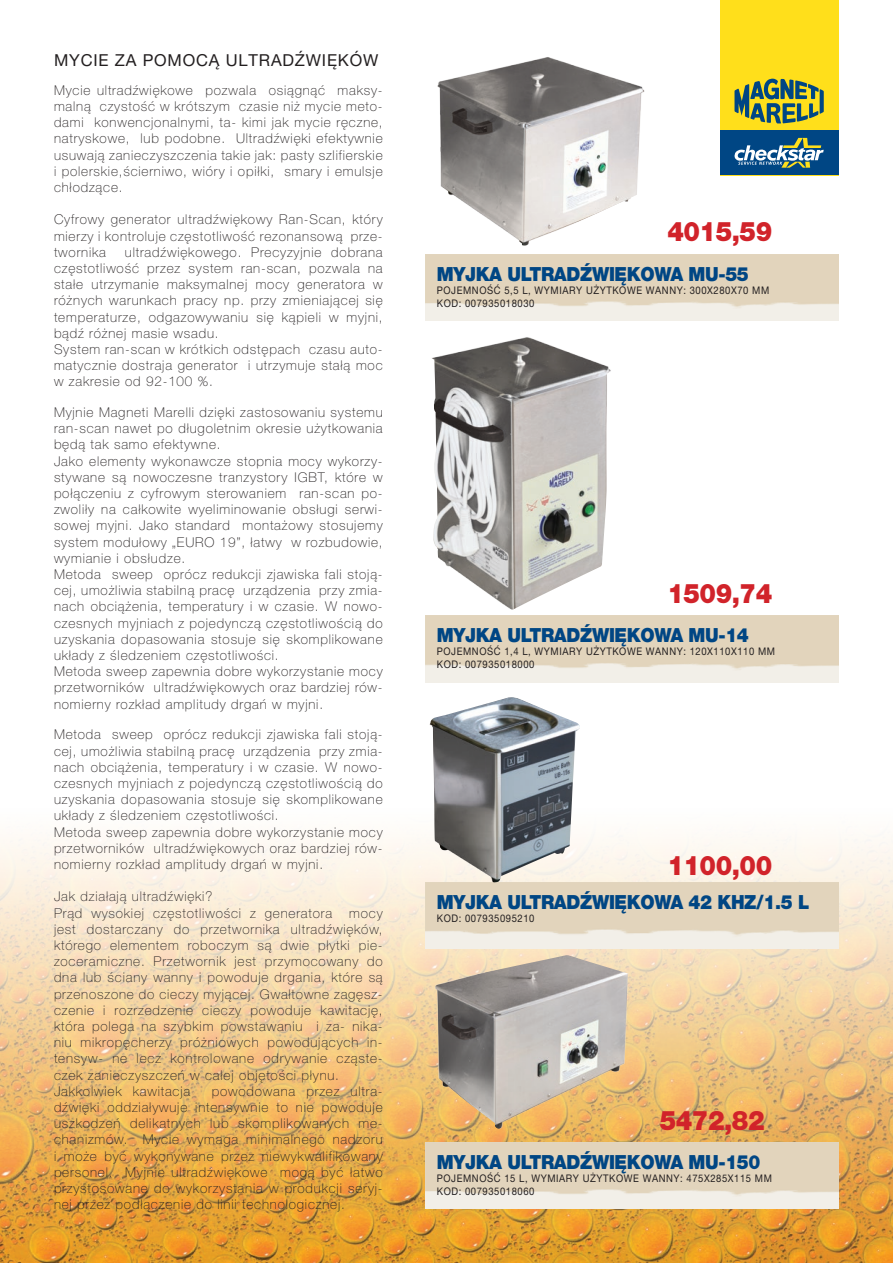
<style>
.page{position:relative;width:893px;height:1263px;background:#fff}
.page>*{position:absolute;margin:0;border:0;box-sizing:border-box;transform-origin:0 0}
.t1{font:900 27px "Helvetica Neue LT Pro";letter-spacing:-.02em;color:#d1232a;scale:.92 1}
.t2{font:900 19.5px "Helvetica Neue LT Pro";letter-spacing:-.02em;color:#004684;scale:.92 1}
.t3{font:16.5px "Helvetica Neue LT Pro";letter-spacing:.05em;color:#231f20}
.t4{font:100 13.5px/16.2px "Helvetica Neue LT Pro";letter-spacing:.06em;color:#231f20;text-align:justify}
.t5{font:10.5px "Helvetica Neue LT Pro";letter-spacing:.06em;color:#231f20;scale:.9 1}
</style>
<div class="page">
<img style="left:0;top:839px;width:893px;height:424px">
<img style="left:425px;top:1142px;width:413px;height:67px">
<img style="left:425px;top:882px;width:413px;height:66px">
<div style="left:720px;top:0;width:118px;height:175px;background:#ffdf1b"></div>
<div style="left:720px;top:130px;width:118px;height:45px;background:#004684"></div>
<svg style="left:734px;top:79px;width:90px;height:44px"></svg>
<svg style="left:734px;top:138px;width:90px;height:30px"></svg>
<img style="left:432px;top:337px;width:179px;height:273px">
<img style="left:429px;top:697px;width:151px;height:186px">
<img style="left:437px;top:57px;width:208px;height:189px">
<img style="left:429px;top:955px;width:212px;height:174px">
<p class="t3" style="left:54px;top:50px;width:326px">MYCIE ZA POMOCĄ ULTRADŹWIĘKÓW</p>
<p class="t4" style="left:54px;top:82px;width:330px">Mycie ultradźwiękowe pozwala osiągnąć maksy&shy;malną czystość w krótszym czasie niż mycie meto&shy;dami konwencjonalnymi, ta- kimi jak mycie ręczne, natryskowe, lub podobne. Ultradźwięki efektywnie usuwają zanieczyszczenia takie jak: pasty szlifierskie i polerskie,ścierniwo, wióry i opiłki, smary i emulsje chłodzące.</p>
<p class="t4" style="left:54px;top:211px;width:330px">Cyfrowy generator ultradźwiękowy Ran-Scan, który mierzy i kontroluje częstotliwość rezonansową prze&shy;twornika</p>
<p class="t4" style="left:54px;top:244px;width:330px;text-indent:71px">ultradźwiękowego. Precyzyjnie dobrana częstotliwość przez system ran-scan, pozwala na stałe utrzymanie maksymalnej mocy generatora w różnych warunkach pracy np. przy zmieniającej się temperaturze, odgazowywaniu się kąpieli w myjni, bądź różnej masie wsadu.</p>
<p class="t4" style="left:54px;top:341px;width:330px">System ran-scan w krótkich odstępach czasu auto&shy;matycznie dostraja generator i utrzymuje stałą moc w zakresie od 92-100 %.</p>
<p class="t4" style="left:54px;top:404px;width:330px">Myjnie Magneti Marelli dzięki zastosowaniu systemu ran-scan nawet po długoletnim okresie użytkowania będą tak samo efektywne.</p>
<p class="t4" style="left:54px;top:453px;width:330px">Jako elementy wykonawcze stopnia mocy wykorzy&shy;stywane są nowoczesne tranzystory IGBT, które w połączeniu z cyfrowym sterowaniem ran-scan po&shy;zwoliły na całkowite wyeliminowanie obsługi serwi&shy;sowej myjni. Jako standard montażowy stosujemy system modułowy „EURO 19”, łatwy w rozbudowie, wymianie i obsłudze.</p>
<p class="t4" style="left:54px;top:566px;width:330px">Metoda sweep oprócz redukcji zjawiska fali stoją&shy;cej, umożliwia stabilną pracę urządzenia przy zmia&shy;nach obciążenia, temperatury i w czasie. W nowo&shy;czesnych myjniach z pojedynczą częstotliwością do uzyskania dopasowania stosuje się skomplikowane układy z śledzeniem częstotliwości.</p>
<p class="t4" style="left:54px;top:663px;width:330px">Metoda sweep zapewnia dobre wykorzystanie mocy przetworników ultradźwiękowych oraz bardziej rów&shy;nomierny rozkład amplitudy drgań w myjni.</p>
<p class="t4" style="left:54px;top:726px;width:330px">Metoda sweep oprócz redukcji zjawiska fali stoją&shy;cej, umożliwia stabilną pracę urządzenia przy zmia&shy;nach obciążenia, temperatury i w czasie. W nowo&shy;czesnych myjniach z pojedynczą częstotliwością do uzyskania dopasowania stosuje się skomplikowane układy z śledzeniem częstotliwości.</p>
<p class="t4" style="left:54px;top:824px;width:330px">Metoda sweep zapewnia dobre wykorzystanie mocy przetworników ultradźwiękowych oraz bardziej rów&shy;nomierny rozkład amplitudy drgań w myjni.</p>
<p class="t4" style="left:54px;top:888px;width:160px">Jak działają ultradźwięki?</p>
<p class="t4" style="left:54px;top:905px;width:280px">Prąd wysokiej częstotliwości z generatora</p>
<p class="t4" style="left:54px;top:905px;width:330px;text-align:left;text-indent:295px">mocy jest dostarczany do przetwornika ultradźwięków, którego elementem roboczym są dwie płytki pie&shy;zoceramiczne. Przetwornik jest przymocowany do dna lub ściany wanny i powoduje drgania, które są przenoszone do cieczy myjącej. Gwałtowne zagęsz&shy;czenie i rozrzedzenie cieczy powoduje kawitację, która polega na szybkim powstawaniu i za- nika&shy;niu mikropęcherzy próżniowych powodujących in&shy;tensyw- ne lecz kontrolowane odrywanie cząste&shy;czek zanieczyszczeń w całej objętości płynu.<br>Jakkolwiek kawitacja</p>
<p class="t4" style="left:54px;top:1083px;width:330px;text-indent:158px">powodowana przez ultra&shy;dźwięki oddziaływuje intensywnie to nie powoduje uszkodzeń delikatnych lub skomplikowanych me&shy;chanizmów. Mycie wymaga minimalnego nadzoru i może być wykonywane przez niewykwalifikowany personel. Myjnie ultradźwiękowe mogą być łatwo przystosowane do wykorzystania w produkcji seryj&shy;nej przez podłączenie do linii technologicznej.</p>
<p class="t1" style="left:667px;top:216px;width:115px">4015,59</p>
<p class="t2" style="left:437px;top:262px;width:341px">MYJKA ULTRADŹWIĘKOWA MU-55</p>
<p class="t5" style="left:437px;top:284px;width:371px">POJEMNOŚĆ 5,5 L, WYMIARY UŻYTKOWE WANNY: 300X280X70 MM</p>
<p class="t5" style="left:437px;top:297px;width:110px">KOD: 007935018030</p>
<p class="t1" style="left:667px;top:577px;width:115px">1509,74</p>
<p class="t2" style="left:437px;top:624px;width:341px">MYJKA ULTRADŹWIĘKOWA MU-14</p>
<p class="t5" style="left:437px;top:645px;width:377px">POJEMNOŚĆ 1,4 L, WYMIARY UŻYTKOWE WANNY: 120X110X110 MM</p>
<p class="t5" style="left:437px;top:658px;width:110px">KOD: 007935018000</p>
<p class="t1" style="left:667px;top:850px;width:115px">1100,00</p>
<p class="t2" style="left:437px;top:890px;width:406px">MYJKA ULTRADŹWIĘKOWA 42 KHZ/1.5 L</p>
<p class="t5" style="left:437px;top:912px;width:110px">KOD: 007935095210</p>
<p class="t1" style="left:660px;top:1104px;width:115px">5472,82</p>
<p class="t2" style="left:437px;top:1150px;width:353px">MYJKA ULTRADŹWIĘKOWA MU-150</p>
<p class="t5" style="left:437px;top:1172px;width:374px">POJEMNOŚĆ 15 L, WYMIARY UŻYTKOWE WANNY: 475X285X115 MM</p>
<p class="t5" style="left:437px;top:1185px;width:110px">KOD: 007935018060</p>
</div>
